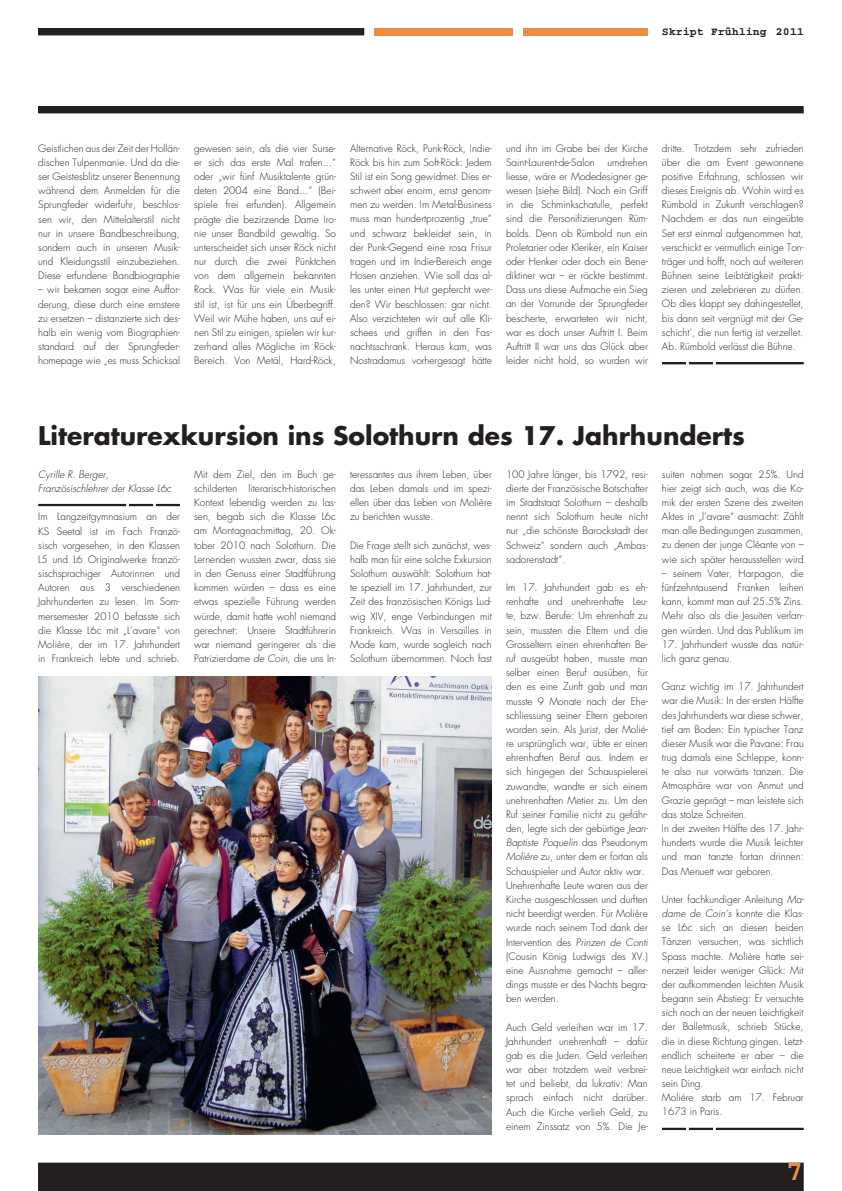
<style>
.page{position:relative;width:842px;height:1191px;background:#fff}
.page>*{position:absolute;margin:0;border:0;box-sizing:border-box;transform-origin:0 0}
.t1{font:700 28px "Courier HP";color:#ee8d41}
.t2{font:700 25px "Futura";color:#231f20}
.t3{font:700 11px "Courier HP";color:#231f20;scale:1.06 1}
.t4{font:300 10px/14.2px "Futura";color:#231f20;text-align:justify}
.t5{font:italic 300 10px/14.2px "Futura";color:#231f20}
.s1{font-style:italic}
</style>
<div class="page">
<img style="left:38px;top:676px;width:454px;height:458px">
<div style="left:38px;top:504px;width:88px;height:2px;border:1px solid #231f20"></div>
<div style="left:129px;top:504px;width:24px;height:2px;border:1px solid #231f20"></div>
<svg style="left:129px;top:504px;width:27px;height:1px"></svg>
<div style="left:156px;top:504px;width:24px;height:2px;border:1px solid #231f20"></div>
<div style="left:716px;top:1127px;width:88px;height:3px;border:1px solid #231f20"></div>
<div style="left:689px;top:1127px;width:24px;height:3px;border:1px solid #231f20"></div>
<svg style="left:686px;top:1128px;width:26px;height:1px"></svg>
<div style="left:662px;top:1127px;width:24px;height:3px;border:1px solid #231f20"></div>
<div style="left:716px;top:362px;width:88px;height:2px;border:1px solid #231f20"></div>
<div style="left:689px;top:362px;width:24px;height:2px;border:1px solid #231f20"></div>
<div style="left:662px;top:362px;width:24px;height:2px;border:1px solid #231f20"></div>
<div style="left:38px;top:1162px;width:766px;height:29px;background:#231f20"></div>
<div style="left:39px;top:29px;width:325px;height:6px;background:#231f20"></div>
<div style="left:38px;top:28px;width:326px;height:7px;border:1px solid #231f20"></div>
<div style="left:523px;top:28px;width:125px;height:7px;background:#ee8d41"></div>
<div style="left:374px;top:28px;width:139px;height:7px;background:#ee8d41"></div>
<div style="left:39px;top:107px;width:764px;height:6px;background:#231f20"></div>
<div style="left:38px;top:106px;width:766px;height:7px;border:1px solid #231f20"></div>
<p class="t3" style="left:662px;top:26px;width:135px">Skript Frühling 2011</p>
<p class="t4" style="left:38px;top:141px;width:143px">Geistlichen aus der Zeit der Hollän&shy;dischen Tulpenmanie. Und da die&shy;ser Geistesblitz unserer Benennung während dem Anmelden für die Sprungfeder widerfuhr, beschlos&shy;sen wir, den Mittelalterstil nicht nur in unsere Bandbeschreibung, sondern auch in unseren Musik&shy;und Kleidungsstil einzubeziehen.<br>Diese erfundene Bandbiographie</p>
<p class="t4" style="left:38px;top:283px;width:143px">– wir bekamen sogar eine Auffor&shy;derung, diese durch eine ernstere zu ersetzen – distanzierte sich des&shy;halb ein wenig vom Biographien&shy;standard auf der Sprungfeder&shy;homepage wie „es muss Schicksal</p>
<p class="t4" style="left:194px;top:141px;width:143px">gewesen sein, als die vier Surse&shy;er sich das erste Mal trafen...“ oder „wir fünf Musiktalente grün&shy;deten 2004 eine Band...“ (Bei&shy;spiele frei erfunden). Allgemein prägte die bezirzende Dame Iro&shy;nie unser Bandbild gewaltig. So unterscheidet sich unser Röck nicht nur durch die zwei Pünktchen von dem allgemein bekannten Rock. Was für viele ein Musik&shy;stil ist, ist für uns ein Überbegriff.<br>Weil wir Mühe haben, uns auf ei&shy;nen Stil zu einigen, spielen wir kur&shy;zerhand alles Mögliche im Röck-Bereich. Von Metäl, Hard-Röck,</p>
<p class="t4" style="left:350px;top:141px;width:143px">Alternative Röck, Punk-Röck, Indie-Röck bis hin zum Soft-Röck: Jedem Stil ist ein Song gewidmet. Dies er&shy;schwert aber enorm, ernst genom&shy;men zu werden. Im Metal-Business muss man hundertprozentig „true“ und schwarz bekleidet sein, in der Punk-Gegend eine rosa Frisur tragen und im Indie-Bereich enge Hosen anziehen. Wie soll das al&shy;les unter einen Hut gepfercht wer&shy;den? Wir beschlossen: gar nicht.<br>Also verzichteten wir auf alle Kli&shy;schees und griffen in den Fas&shy;nachtsschrank. Heraus kam, was Nostradamus vorhergesagt hätte</p>
<p class="t4" style="left:506px;top:141px;width:143px">und ihn im Grabe bei der Kirche<br>Saint-Laurent-de-Salon</p>
<p class="t4" style="left:506px;top:155px;width:143px;text-indent:101px">umdrehen liesse, wäre er Modedesigner ge&shy;wesen (siehe Bild). Noch ein Griff in die Schminkschatulle, perfekt sind die Personifizierungen Rüm&shy;bolds. Denn ob Rümbold nun ein Proletarier oder Kleriker, ein Kaiser oder Henker oder doch ein Bene&shy;diktiner war – er röckte bestimmt.<br>Dass uns diese Aufmache ein Sieg an der Vorrunde der Sprungfeder bescherte, erwarteten wir nicht, war es doch unser Auftritt I. Beim Auftritt II war uns das Glück aber leider nicht hold, so wurden wir</p>
<p class="t4" style="left:662px;top:141px;width:143px">dritte. Trotzdem sehr zufrieden über die am Event gewonnene positive Erfahrung, schlossen wir dieses Ereignis ab. Wohin wird es Rümbold in Zukunft verschlagen?<br>Nachdem er das nun eingeübte Set erst einmal aufgenommen hat, verschickt er vermutlich einige Ton&shy;träger und hofft, noch auf weiteren Bühnen seine Leibtätigkeit prakti&shy;zieren und zelebrieren zu dürfen.<br>Ob dies klappt sey dahingestellet, bis dann seit vergnügt mit der Ge&shy;schicht’, die nun fertig ist verzellet.<br>Ab. Rümbold verlässt die Bühne.</p>
<h2 class="t2" style="left:38px;top:418px;width:708px">Literaturexkursion ins Solothurn des 17. Jahrhunderts</h2>
<p class="t5" style="left:38px;top:467px;width:135px">Cyrille R. Berger,<br>Französischlehrer der Klasse L6c</p>
<p class="t4" style="left:38px;top:510px;width:143px">Im Langzeitgymnasium an der KS Seetal ist im Fach Franzö&shy;sisch vorgesehen, in den Klassen L5 und L6 Originalwerke franzö&shy;sischsprachiger Autorinnen und Autoren aus 3 verschiedenen Jahrhunderten zu lesen. Im Som&shy;mersemester 2010 befasste sich die Klasse L6c mit „L’avare“ von Molière, der im 17. Jahrhundert in Frankreich lebte und schrieb.</p>
<p class="t4" style="left:194px;top:467px;width:143px">Mit dem Ziel, den im Buch ge&shy;schilderten literarisch-historischen Kontext lebendig werden zu las&shy;sen, begab sich die Klasse L6c am Montagnachmittag, 20. Ok&shy;tober 2010 nach Solothurn. Die Lernenden wussten zwar, dass sie in den Genuss einer Stadtführung kommen würden – dass es eine etwas spezielle Führung werden würde, damit hatte wohl niemand gerechnet: Unsere Stadtführerin war niemand geringerer als die Patrizierdame <span class="s1">de Coin,</span> die uns In-</p>
<p class="t4" style="left:350px;top:467px;width:143px">teressantes aus ihrem Leben, über das Leben damals und im spezi&shy;ellen über das Leben von Molière zu berichten wusste.</p>
<p class="t4" style="left:350px;top:538px;width:143px">Die Frage stellt sich zunächst, wes&shy;halb man für eine solche Exkursion Solothurn auswählt: Solothurn hat&shy;te speziell im 17. Jahrhundert, zur Zeit des französischen Königs Lud&shy;wig XIV, enge Verbindungen mit Frankreich. Was in Versailles in Mode kam, wurde sogleich nach Solothurn übernommen. Noch fast</p>
<p class="t4" style="left:506px;top:467px;width:143px">100 Jahre länger, bis 1792, resi&shy;dierte der Französische Botschafter im Stadtstaat Solothurn – deshalb nennt sich Solothurn heute nicht nur „die schönste Barockstadt der Schweiz“ sondern auch „Ambas&shy;sadorenstadt“.</p>
<p class="t4" style="left:506px;top:580px;width:144px;text-align:left">Im 17. Jahrhundert gab es eh&shy;renhafte und unehrenhafte Leu&shy;te, bzw. Berufe: Um ehrenhaft zu sein, mussten die Eltern und die<br>Grosseltern einen ehrenhaften Be&shy;ruf ausgeübt haben, musste man selber einen Beruf ausüben, für den es eine Zunft gab und man musste 9 Monate nach der Ehe&shy;schliessung seiner Eltern geboren worden sein. Als Jurist, der Moliè&shy;re ursprünglich war, übte er einen ehrenhaften Beruf aus. Indem er sich hingegen der Schauspielerei zuwandte, wandte er sich einem unehrenhaften Metier zu. Um den<br>Ruf seiner Familie nicht zu gefähr&shy;den, legte sich der gebürtige <span class="s1">Jean-<br>Baptiste Poquelin</span> das Pseudonym<br><span class="s1">Molière</span> zu, unter dem er fortan als<br>Schauspieler und Autor aktiv war.<br>Unehrenhafte Leute waren aus der<br>Kirche ausgeschlossen und durften nicht beerdigt werden. Für Molière wurde nach seinem Tod dank der<br>Intervention des <span class="s1">Prinzen de Conti </span>(Cousin König Ludwigs des XV.) eine Ausnahme gemacht – aller&shy;dings musste er des Nachts begra&shy;ben werden.</p>
<p class="t4" style="left:506px;top:1020px;width:143px">Auch Geld verleihen war im 17.<br>Jahrhundert unehrenhaft – dafür gab es die Juden. Geld verleihen war aber trotzdem weit verbrei&shy;tet und beliebt, da lukrativ: Man sprach einfach nicht darüber.<br>Auch die Kirche verlieh Geld, zu einem Zinssatz von 5%. Die Je-</p>
<p class="t4" style="left:662px;top:467px;width:143px">suiten nahmen sogar 25%. Und hier zeigt sich auch, was die Ko&shy;mik der ersten Szene des zweiten Aktes in „l’avare“ ausmacht: Zählt man alle Bedingungen zusammen, zu denen der junge Cléante von – wie sich später herausstellen wird</p>
<p class="t4" style="left:662px;top:566px;width:143px">– seinem Vater, Harpagon, die fünfzehntausend Franken leihen kann, kommt man auf 25.5% Zins.<br>Mehr also als die Jesuiten verlan&shy;gen würden. Und das Publikum im</p>
<p class="t4" style="left:662px;top:637px;width:143px">17. Jahrhundert wusste das natür&shy;lich ganz genau.</p>
<p class="t4" style="left:662px;top:679px;width:143px;text-align:left">Ganz wichtig im 17. Jahrhundert war die Musik: In der ersten Hälfte des Jahrhunderts war diese schwer, tief am Boden: Ein typischer Tanz dieser Musik war die Pavane: Frau trug damals eine Schleppe, konn&shy;te also nur vorwärts tanzen. Die<br>Atmosphäre war von Anmut und<br>Grazie geprägt – man leistete sich das stolze Schreiten.<br>In der zweiten Hälfte des 17. Jahr&shy;hunderts wurde die Musik leichter und man tanzte fortan drinnen:<br>Das Menuett war geboren.</p>
<p class="t4" style="left:662px;top:892px;width:144px;text-align:left">Unter fachkundiger Anleitung <span class="s1">Ma&shy;dame de Coin’s</span> konnte die Klas&shy;se L6c sich an diesen beiden<br>Tänzen versuchen, was sichtlich<br>Spass machte. Molière hatte sei&shy;nerzeit leider weniger Glück: Mit der aufkommenden leichten Musik begann sein Abstieg: Er versuchte sich noch an der neuen Leichtigkeit der Balletmusik, schrieb Stücke, die in diese Richtung gingen. Letzt&shy;endlich scheiterte er aber – die neue Leichtigkeit war einfach nicht sein Ding.<br>Molière starb am 17. Februar<br>1673 in Paris.</p>
<h1 class="t1" style="left:787px;top:1155px;width:18px">7</h1>
</div>
